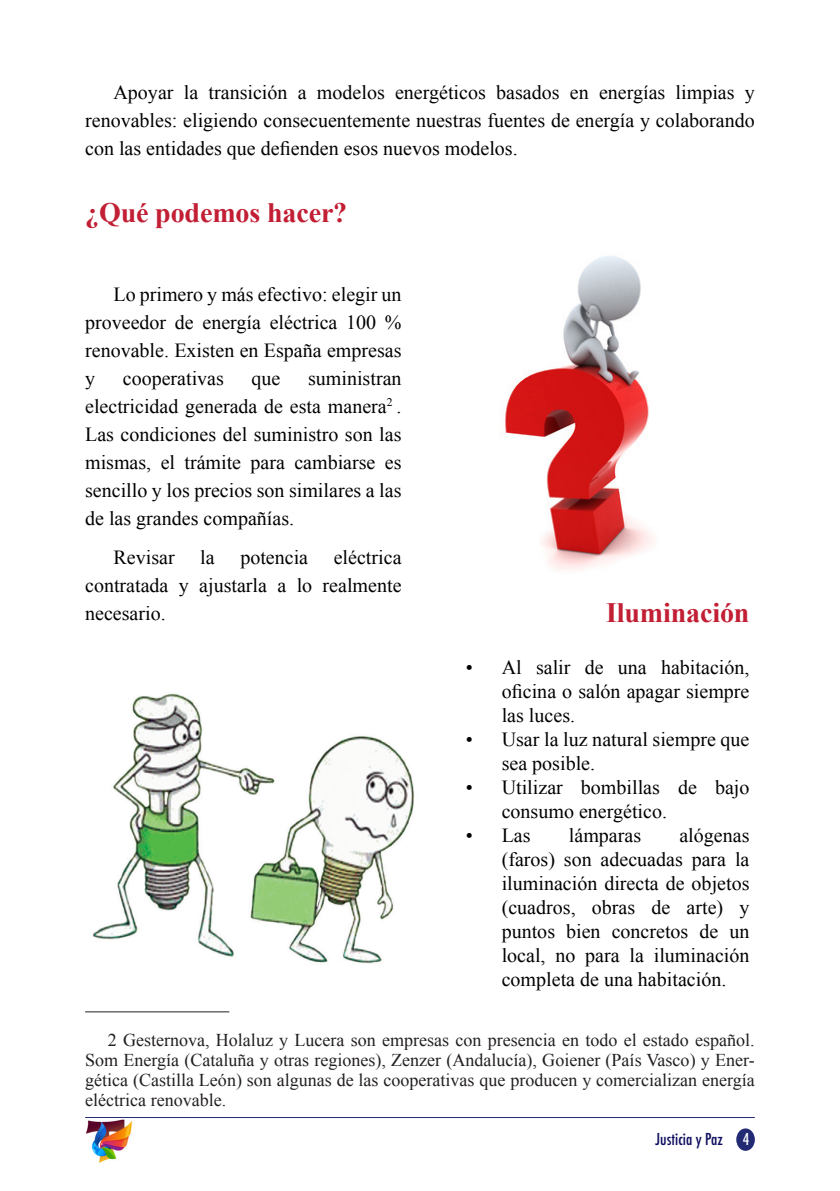
<style>
.page{position:relative;width:840px;height:1191px;background:#fff}
.page>*{position:absolute;margin:0;border:0;box-sizing:border-box;transform-origin:0 0}
.t1{font:700 28px "Times New Roman";letter-spacing:-.005em;color:#c21e34}
.t2{font:20px/28px "Times New Roman";color:#000;text-align:justify}
.t3{font:18px/20px "Times New Roman";color:#231f20;text-align:justify}
.t4{font:500 condensed 16px "Futura";color:#0e0e60}
.s1{color:#fff}
</style>
<div class="page">
<div style="left:735px;top:1128px;width:19px;height:22px;background:#212a73;border-radius:50%"></div>
<hr style="left:85px;top:1117px;width:669px;height:1px;background:#212a73">
<img style="left:86px;top:1119px;width:47px;height:44px">
<hr style="left:85px;top:1011px;width:144px;height:1px;background:#231f20">
<img style="left:502px;top:256px;width:152px;height:315px">
<img style="left:92px;top:693px;width:322px;height:271px">
<p class="t2" style="left:85px;top:78px;width:671px;text-indent:28px">Apoyar la transición a modelos energéticos basados en energías limpias y renovables: eligiendo consecuentemente nuestras fuentes de energía y colaborando con las entidades que defienden esos nuevos modelos.</p>
<p class="t1" style="left:85px;top:194px;width:263px">¿Qué podemos hacer?</p>
<p class="t2" style="left:85px;top:280px;width:318px;text-indent:28px">Lo primero y más efectivo: elegir un proveedor de energía eléctrica 100 % renovable. Existen en España empresas y</p>
<p class="t2" style="left:85px;top:364px;width:318px;text-indent:223px">suministran electricidad generada de esta manera<sup>2</sup> .<br>Las condiciones del suministro son las mismas, el trámite para cambiarse es sencillo y los precios son similares a las de las grandes compañías.</p>
<p class="t2" style="left:113px;top:543px;width:63px">Revisar</p>
<p class="t2" style="left:200px;top:543px;width:16px">la</p>
<p class="t2" style="left:240px;top:543px;width:69px">potencia</p>
<p class="t2" style="left:123px;top:364px;width:103px">cooperativas</p>
<p class="t2" style="left:251px;top:364px;width:30px">que</p>
<p class="t2" style="left:85px;top:543px;width:318px;text-indent:248px">eléctrica contratada y ajustarla a lo realmente necesario.</p>
<p class="t1" style="left:605px;top:593px;width:145px">Iluminación</p>
<p class="t2" style="left:501px;top:654px;width:249px;line-height:24px;text-indent:-36px">• Al salir de una habitación, oficina o salón apagar siempre las luces.</p>
<p class="t2" style="left:501px;top:726px;width:249px;line-height:24px;text-indent:-36px">• Usar la luz natural siempre que sea posible.</p>
<p class="t2" style="left:501px;top:774px;width:249px;line-height:24px;text-indent:-36px">• Utilizar bombillas de bajo consumo energético.</p>
<p class="t2" style="left:465px;top:820px;width:66px">• Las</p>
<p class="t2" style="left:568px;top:820px;width:74px">lámparas</p>
<p class="t2" style="left:501px;top:822px;width:249px;line-height:24px;text-indent:178px">alógenas (faros) son adecuadas para la iluminación directa de objetos (cuadros, obras de arte) y puntos bien concretos de un local, no para la iluminación completa de una habitación.</p>
<p class="t3" style="left:85px;top:1029px;width:670px;text-indent:23px">2 Gesternova, Holaluz y Lucera son empresas con presencia en todo el estado español.<br>Som Energía (Cataluña y otras regiones), Zenzer (Andalucía), Goiener (País Vasco) y Ener&shy;gética (Castilla León) son algunas de las cooperativas que producen y comercializan energía eléctrica renovable.</p>
<p class="t4" style="left:655px;top:1129px;width:95px">Justicia y Paz <span class="s1">4</span></p>
</div>
